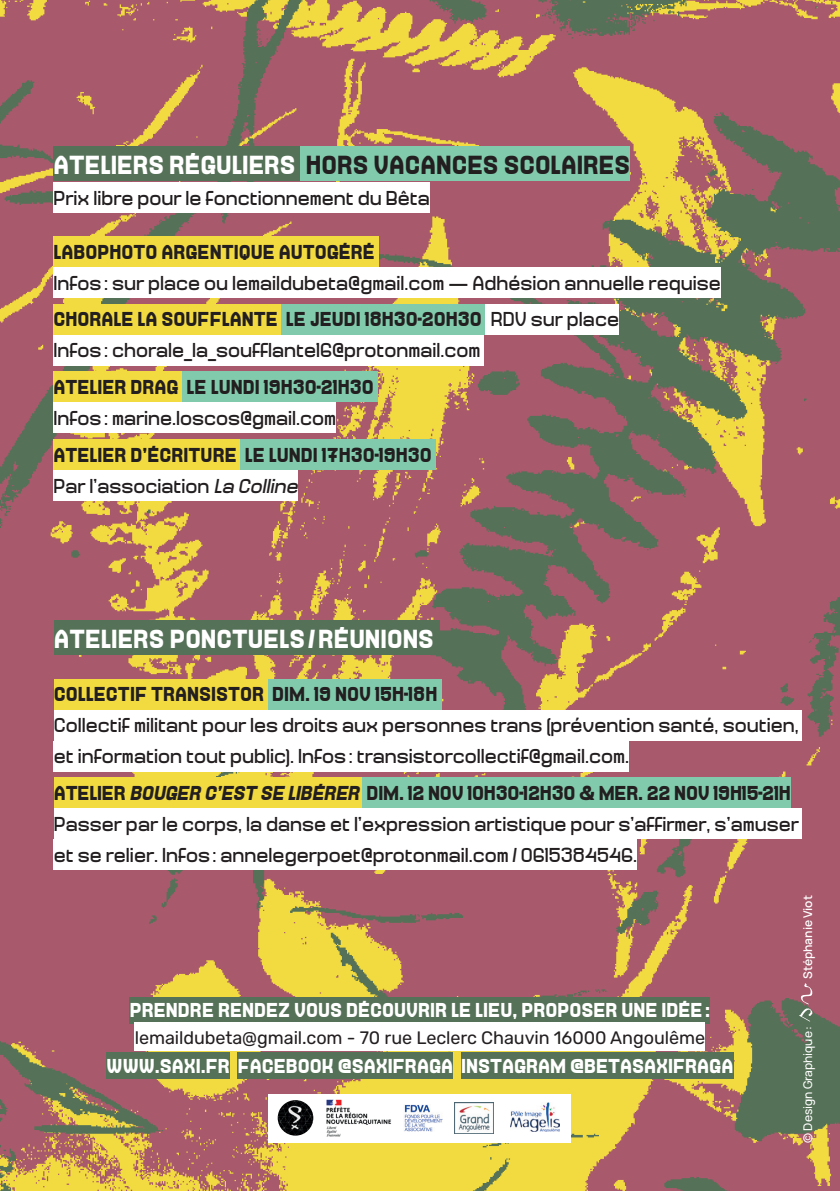
<style>
.page{position:relative;width:840px;height:1191px;background:#fff}
.page>*{position:absolute;margin:0;border:0;box-sizing:border-box;transform-origin:0 0}
.t1{font:700 26px "Millimetre";color:#231f20}
.t2{font:700 26px "Millimetre";color:#fff}
.t3{font:20px/31px "Millimetre";color:#231f20}
.t4{font:700 20px/31px "Millimetre";color:#231f20}
.t5{font:700 20px "Millimetre";color:#fff}
.t6{font:18px "Rubik";letter-spacing:-.005em;color:#231f20}
.t7{font:500 12px "Manrope";letter-spacing:-.005em;color:#fff}
.t8{font:600 12px "Manrope";letter-spacing:-.005em;color:#fff}
.s1{color:#fff}
.s2{font-weight:700}
.s3{font-weight:400}
.s4{font-weight:400;font-style:italic}
.s5{font-weight:700;font-style:italic}
</style>
<div class="page">
<img style="left:0;top:0;width:839px;height:1191px">
<div style="left:269px;top:1094px;width:301px;height:48px;background:#fff"></div>
<img style="left:404px;top:1104px;width:38px;height:27px">
<img style="left:277px;top:1100px;width:36px;height:35px;border-radius:18px">
<img style="left:326px;top:1099px;width:65px;height:38px">
<img style="left:454px;top:1102px;width:39px;height:31px">
<img style="left:510px;top:1103px;width:49px;height:28px">
<svg style="left:798px;top:983px;width:14px;height:38px"></svg>
<div style="left:53px;top:147px;width:247px;height:34px;background:#557157"></div>
<div style="left:300px;top:147px;width:329px;height:34px;background:#81cbac"></div>
<div style="left:53px;top:182px;width:376px;height:31px;background:#fff"></div>
<div style="left:53px;top:236px;width:325px;height:31px;background:#f2db40"></div>
<div style="left:53px;top:267px;width:667px;height:31px;background:#fff"></div>
<div style="left:53px;top:303px;width:228px;height:31px;background:#f2db40"></div>
<div style="left:281px;top:303px;width:204px;height:31px;background:#81cbac"></div>
<div style="left:485px;top:303px;width:133px;height:31px;background:#fff"></div>
<div style="left:53px;top:334px;width:431px;height:31px;background:#fff"></div>
<div style="left:53px;top:371px;width:129px;height:31px;background:#f2db40"></div>
<div style="left:182px;top:371px;width:195px;height:31px;background:#81cbac"></div>
<div style="left:53px;top:402px;width:283px;height:31px;background:#fff"></div>
<div style="left:53px;top:439px;width:187px;height:31px;background:#f2db40"></div>
<div style="left:240px;top:439px;width:195px;height:31px;background:#81cbac"></div>
<div style="left:53px;top:470px;width:244px;height:31px;background:#fff"></div>
<div style="left:54px;top:620px;width:385px;height:34px;background:#557157"></div>
<div style="left:54px;top:678px;width:214px;height:31px;background:#f2db40"></div>
<div style="left:268px;top:678px;width:173px;height:31px;background:#81cbac"></div>
<div style="left:54px;top:709px;width:747px;height:31px;background:#fff"></div>
<div style="left:54px;top:740px;width:574px;height:31px;background:#fff"></div>
<div style="left:54px;top:777px;width:308px;height:31px;background:#f2db40"></div>
<div style="left:362px;top:777px;width:428px;height:31px;background:#81cbac"></div>
<div style="left:54px;top:808px;width:747px;height:31px;background:#fff"></div>
<div style="left:54px;top:839px;width:582px;height:31px;background:#fff"></div>
<div style="left:130px;top:997px;width:579px;height:26px;background:#557157"></div>
<div style="left:135px;top:1022px;width:569px;height:28px;background:#fff"></div>
<div style="left:107px;top:1053px;width:123px;height:26px;background:#557157"></div>
<div style="left:238px;top:1053px;width:215px;height:26px;background:#557157"></div>
<div style="left:461px;top:1053px;width:272px;height:26px;background:#557157"></div>
<h1 class="t1" style="left:53px;top:150px;width:577px"><span class="s1">ATELIERS RÉGULIERS</span> HORS VACANCES SCOLAIRES</h1>
<p class="t3" style="left:53px;top:183px;width:378px">Prix libre pour le fonctionnement du Bêta</p>
<p class="t4" style="left:53px;top:237px;width:323px">LABOPHOTO ARGENTIQUE AUTOGÉRÉ</p>
<p class="t3" style="left:53px;top:265px;width:668px;line-height:36.6px">Infos : sur place ou lemaildubeta@gmail.com — Adhésion annuelle requise<br><span class="s2">CHORALE LA SOUFFLANTE LE JEUDI 18H30-20H30</span> RDV sur place</p>
<p class="t3" style="left:53px;top:336px;width:428px">Infos : chorale_la_soufflante16@protonmail.com</p>
<p class="t4" style="left:53px;top:372px;width:321px">ATELIER DRAG LE LUNDI 19H30-21H30</p>
<p class="t3" style="left:53px;top:403px;width:284px">Infos : marine.loscos@gmail.com</p>
<p class="t4" style="left:53px;top:440px;width:379px">ATELIER D’ÉCRITURE LE LUNDI 17H30-19H30<br><span class="s3">Par l’association</span> <span class="s4">La Colline</span></p>
<h1 class="t2" style="left:54px;top:623px;width:381px">ATELIERS PONCTUELS / RÉUNIONS</h1>
<p class="t4" style="left:54px;top:679px;width:385px">COLLECTIF TRANSISTOR DIM. 19 NOV 15H-18H</p>
<p class="t3" style="left:54px;top:710px;width:746px">Collectif militant pour les droits aux personnes trans (prévention santé, soutien, et information tout public). Infos : transistorcollectif@gmail.com.</p>
<p class="t3" style="left:54px;top:778px;width:746px"><span class="s2">ATELIER</span> <span class="s5">BOUGER C’EST SE LIBÉRER</span> <span class="s2">DIM. 12 NOV 10H30-12H30 &amp; MER. 22 NOV 19H15-21H<br></span>Passer par le corps, la danse et l’expression artistique pour s’affirmer, s’amuser et se relier. Infos : annelegerpoet@protonmail.com / 0615384546.</p>
<p class="t5" style="left:130px;top:999px;width:581px">PRENDRE RENDEZ VOUS DÉCOUVRIR LE LIEU, PROPOSER UNE IDÉE :</p>
<p class="t6" style="left:135px;top:1027px;width:571px">lemaildubeta@gmail.com - 70 rue Leclerc Chauvin 16000 Angoulême</p>
<p class="t5" style="left:107px;top:1054px;width:627px">WWW.SAXI.FR FACEBOOK @SAXIFRAGA INSTAGRAM @BETASAXIFRAGA</p>
<p class="t8" style="left:797px;top:978px;width:85px;rotate:-90deg">Stéphanie Viot</p>
<p class="t7" style="left:799px;top:1142px;width:118px;rotate:-90deg">© Design Graphique :</p>
</div>
